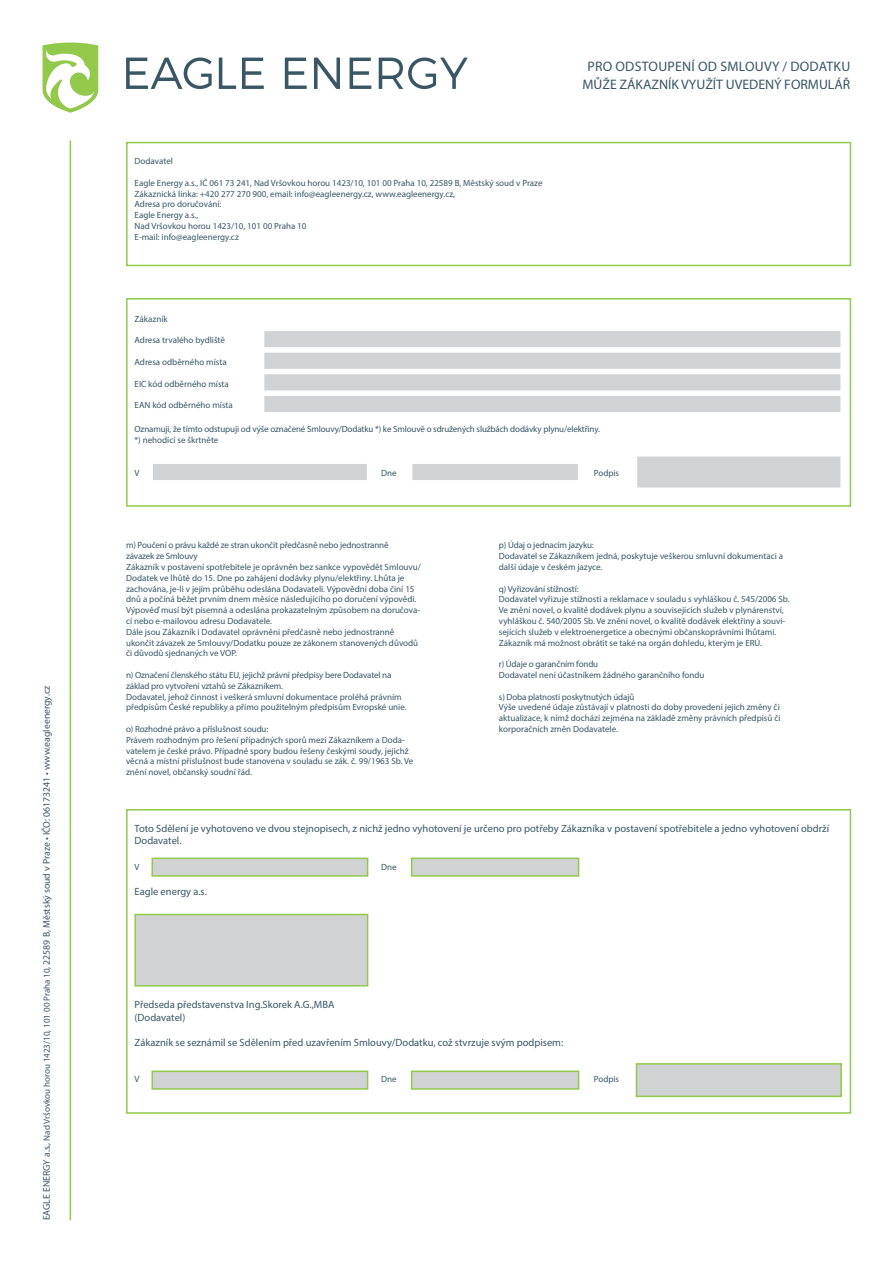
<style>
.page{position:relative;width:893px;height:1263px;background:#fff}
.page>*{position:absolute;margin:0;border:0;box-sizing:border-box;transform-origin:0 0}
.t1{font:13.8px "Myriad Pro";color:#395664}
.t2{font:13.8px "Myriad Pro";letter-spacing:.02em;color:#395664}
.t3{font:10.5px/12.6px "Myriad Pro";color:#395664}
.t4{font:9.75px "Myriad Pro";color:#395664}
.t5{font:9px/10.8px "Myriad Pro";color:#395664}
.s1{font-size:9px}
</style>
<div class="page">
<svg style="left:43px;top:43px;width:55px;height:70px"></svg>
<svg style="left:126px;top:58px;width:86px;height:31px"></svg>
<svg style="left:219px;top:58px;width:17px;height:31px"></svg>
<svg style="left:242px;top:58px;width:22px;height:31px"></svg>
<svg style="left:285px;top:58px;width:22px;height:31px"></svg>
<svg style="left:314px;top:58px;width:26px;height:31px"></svg>
<svg style="left:350px;top:58px;width:21px;height:31px"></svg>
<svg style="left:379px;top:58px;width:89px;height:31px"></svg>
<hr style="left:70px;top:140px;width:1px;height:1080px;background:#92c94b">
<div style="left:151px;top:1070px;width:217px;height:20px;background:#d1d2d4;border:2px solid #92c94b"></div>
<div style="left:151px;top:857px;width:217px;height:20px;background:#d1d2d4;border:2px solid #92c94b"></div>
<div style="left:134px;top:914px;width:234px;height:72px;background:#d1d2d4;border:2px solid #92c94b"></div>
<div style="left:411px;top:1070px;width:168px;height:20px;background:#d1d2d4;border:2px solid #92c94b"></div>
<div style="left:411px;top:857px;width:168px;height:20px;background:#d1d2d4;border:2px solid #92c94b"></div>
<div style="left:636px;top:1063px;width:206px;height:34px;background:#d1d2d4;border:2px solid #92c94b"></div>
<div style="left:126px;top:809px;width:725px;height:305px;border:2px solid #92c94b"></div>
<div style="left:263px;top:330px;width:579px;height:19px;background:#d1d2d4;border:2px solid #fff"></div>
<div style="left:263px;top:351px;width:579px;height:19px;background:#d1d2d4;border:2px solid #fff"></div>
<div style="left:263px;top:373px;width:579px;height:19px;background:#d1d2d4;border:2px solid #fff"></div>
<div style="left:263px;top:394px;width:579px;height:20px;background:#d1d2d4;border:2px solid #fff"></div>
<div style="left:151px;top:462px;width:217px;height:20px;background:#d1d2d4;border:2px solid #fff"></div>
<div style="left:411px;top:462px;width:168px;height:20px;background:#d1d2d4;border:2px solid #fff"></div>
<div style="left:636px;top:455px;width:206px;height:34px;background:#d1d2d4;border:2px solid #fff"></div>
<div style="left:126px;top:298px;width:725px;height:209px;border:2px solid #92c94b"></div>
<div style="left:126px;top:142px;width:725px;height:124px;border:2px solid #92c94b"></div>
<p class="t4" style="left:41px;top:1220px;width:536px;rotate:-90deg">EAGLE ENERGY a.s., <span class="s1">Nad Vršovkou horou 1423/10, 101 00 Praha 10</span>, 22589 B, Městský soud v Praze • IČO: 06173241 • www.eagleenergy.cz</p>
<p class="t5" style="left:135px;top:156px;width:40px">Dodavatel</p>
<p class="t5" style="left:135px;top:177px;width:409px">Eagle Energy a.s., IČ 061 73 241, Nad Vršovkou horou 1423/10, 101 00 Praha 10, 22589 B, Městský soud v Praze</p>
<p class="t5" style="left:135px;top:188px;width:322px">Zákaznická linka: +420 277 270 900, email: info@eagleenergy.cz, www.eagleenergy.cz,</p>
<p class="t5" style="left:135px;top:199px;width:88px">Adresa pro doručování:</p>
<p class="t5" style="left:135px;top:210px;width:65px">Eagle Energy a.s.,</p>
<p class="t5" style="left:135px;top:220px;width:173px">Nad Vršovkou horou 1423/10, 101 00 Praha 10</p>
<p class="t5" style="left:135px;top:231px;width:106px">E-mail: info@eagleenergy.cz</p>
<p class="t2" style="left:587px;top:58px;width:264px">PRO ODSTOUPENÍ OD SMLOUVY / DODATKU</p>
<p class="t1" style="left:582px;top:76px;width:269px">MŮŽE ZÁKAZNÍK VYUŽÍT UVEDENÝ FORMULÁŘ</p>
<p class="t5" style="left:135px;top:313px;width:35px">Zákazník</p>
<p class="t5" style="left:135px;top:335px;width:92px">Adresa trvalého bydliště</p>
<p class="t5" style="left:135px;top:356px;width:94px">Adresa odběrného místa</p>
<p class="t5" style="left:135px;top:378px;width:96px">EIC kód odběrného místa</p>
<p class="t5" style="left:135px;top:399px;width:100px">EAN kód odběrného místa</p>
<p class="t5" style="left:135px;top:424px;width:467px">Oznamuji, že tímto odstupuji od výše označené Smlouvy/Dodatku *) ke Smlouvě o sdružených službách dodávky plynu/elektřiny.</p>
<p class="t5" style="left:135px;top:435px;width:85px">*) nehodící se škrtněte</p>
<p class="t5" style="left:135px;top:467px;width:7px">V</p>
<p class="t5" style="left:381px;top:467px;width:17px">Dne</p>
<p class="t5" style="left:594px;top:467px;width:27px">Podpis</p>
<p class="t5" style="left:126px;top:540px;width:264px">m) Poučení o právu každé ze stran ukončit předčasně nebo jednostranně závazek ze Smlouvy</p>
<p class="t5" style="left:126px;top:561px;width:296px">Zákazník v postavení spotřebitele je oprávněn bez sankce vypovědět Smlouvu/ Dodatek ve lhůtě do 15. Dne po zahájení dodávky plynu/elektřiny. Lhůta je zachována, je-li v jejím průběhu odeslána Dodavateli. Výpovědní doba činí 15 dnů a počíná běžet prvním dnem měsíce následujícího po doručení výpovědi.<br>Výpověď musí být písemná a odeslána prokazatelným způsobem na doručova&shy;cí nebo e-mailovou adresu Dodavatele.</p>
<p class="t5" style="left:126px;top:626px;width:294px">Dále jsou Zákazník i Dodavatel oprávněni předčasně nebo jednostranně ukončit závazek ze Smlouvy/Dodatku pouze ze zákonem stanovených důvodů či důvodů sjednaných ve VOP.</p>
<p class="t5" style="left:126px;top:669px;width:267px">n) Označení členského státu EU, jejichž právní předpisy bere Dodavatel na základ pro vytvoření vztahů se Zákazníkem.</p>
<p class="t5" style="left:126px;top:691px;width:282px">Dodavatel, jehož činnost i veškerá smluvní dokumentace proléhá právním předpisům České republiky a přímo použitelným předpisům Evropské unie.</p>
<p class="t5" style="left:126px;top:723px;width:144px">o) Rozhodné právo a příslušnost soudu:</p>
<p class="t5" style="left:126px;top:734px;width:289px">Právem rozhodným pro řešení případných sporů mezi Zákazníkem a Doda&shy;vatelem je české právo. Případné spory budou řešeny českými soudy, jejichž věcná a místní příslušnost bude stanovena v souladu se zák. č. 99/1963 Sb. Ve znění novel, občanský soudní řád.</p>
<p class="t5" style="left:499px;top:540px;width:96px">p) Údaj o jednacím jazyku:</p>
<p class="t5" style="left:499px;top:551px;width:286px">Dodavatel se Zákazníkem jedná, poskytuje veškerou smluvní dokumentaci a další údaje v českém jazyce.</p>
<p class="t5" style="left:499px;top:583px;width:81px">q) Vyřizování stížností:</p>
<p class="t5" style="left:499px;top:594px;width:292px">Dodavatel vyřizuje stížnosti a reklamace v souladu s vyhláškou č. 545/2006 Sb.<br>Ve znění novel, o kvalitě dodávek plynu a souvisejících služeb v plynárenství, vyhláškou č. 540/2005 Sb. Ve znění novel, o kvalitě dodávek elektřiny a souvi&shy;sejících služeb v elektroenergetice a obecnými občanskoprávními lhůtami.<br>Zákazník má možnost obrátit se také na orgán dohledu, kterým je ERÚ.</p>
<p class="t5" style="left:499px;top:659px;width:101px">r) Údaje o garančním fondu</p>
<p class="t5" style="left:499px;top:669px;width:207px">Dodavatel není účastníkem žádného garančního fondu</p>
<p class="t5" style="left:499px;top:691px;width:137px">s) Doba platnosti poskytnutých údajů</p>
<p class="t5" style="left:499px;top:702px;width:283px;text-align:justify">Výše uvedené údaje zůstávají v platnosti do doby provedení jejich změny či aktualizace, k nímž dochází zejména na základě změny právních předpisů či korporačních změn Dodavatele.</p>
<p class="t3" style="left:135px;top:822px;width:696px">Toto Sdělení je vyhotoveno ve dvou stejnopisech, z nichž jedno vyhotovení je určeno pro potřeby Zákazníka v postavení spotřebitele a jedno vyhotovení obdrží<br>Dodavatel.</p>
<p class="t5" style="left:135px;top:861px;width:7px">V</p>
<p class="t5" style="left:381px;top:861px;width:17px">Dne</p>
<p class="t3" style="left:135px;top:885px;width:74px">Eagle energy a.s.</p>
<p class="t3" style="left:135px;top:998px;width:201px">Předseda představenstva Ing.Skorek A.G.,MBA</p>
<p class="t3" style="left:135px;top:1011px;width:52px">(Dodavatel)</p>
<p class="t3" style="left:135px;top:1036px;width:430px">Zákazník se seznámil se Sdělením před uzavřením Smlouvy/Dodatku, což stvrzuje svým podpisem:</p>
<p class="t5" style="left:135px;top:1073px;width:7px">V</p>
<p class="t5" style="left:381px;top:1073px;width:17px">Dne</p>
<p class="t5" style="left:594px;top:1073px;width:27px">Podpis</p>
</div>
